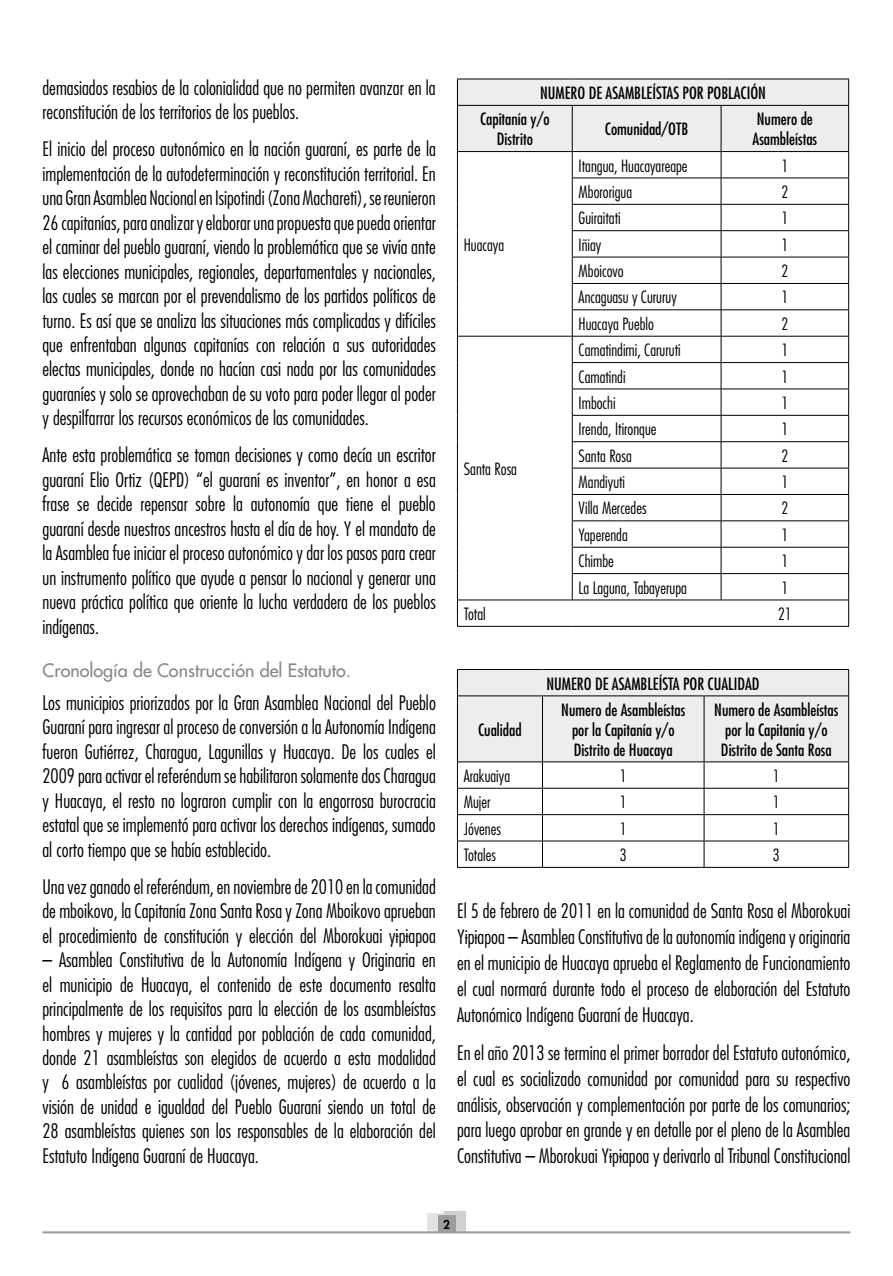
<style>
.page{position:relative;width:893px;height:1276px;background:#fff}
.page>*{position:absolute;margin:0;border:0;box-sizing:border-box;transform-origin:0 0}
.t1{font:300 condensed 19.5px/24.5px "Futura Std";color:#000;text-align:justify}
.t2{font:500 18px "Futura Std";color:#878787}
.t3{font:300 condensed 16.5px "Futura Std";color:#000}
.t4{font:condensed 16.5px/19.8px "Futura Std";color:#000}
.t5{font:800 12px "Futura Std";color:#000}
</style>
<div class="page">
<div style="left:427px;top:1213px;width:19px;height:19px;background:#e3e3e3"></div>
<div style="left:444px;top:1211px;width:22px;height:21px;background:#d0d0d0"></div>
<div style="left:438px;top:1215px;width:17px;height:17px;background:#9d9d9c"></div>
<hr style="left:43px;top:1231px;width:807px;height:2px;background:#9d9d9c">
<svg style="left:457px;top:79px;width:392px;height:547px"></svg>
<hr style="left:457px;top:626px;width:115px;height:1px;background:#000">
<hr style="left:572px;top:626px;width:149px;height:1px;background:#000">
<hr style="left:721px;top:626px;width:128px;height:1px;background:#000">
<svg style="left:457px;top:669px;width:392px;height:198px"></svg>
<hr style="left:457px;top:867px;width:85px;height:1px;background:#000">
<hr style="left:542px;top:867px;width:162px;height:1px;background:#000">
<hr style="left:704px;top:867px;width:145px;height:1px;background:#000">
<p class="t1" style="left:43px;top:75px;width:395px">demasiados resabios de la colonialidad que no permiten avanzar en la reconstitución de los territorios de los pueblos.</p>
<p class="t1" style="left:43px;top:137px;width:395px">El inicio del proceso autonómico en la nación guaraní, es parte de la implementación de la autodeterminación y reconstitución territorial. En una Gran Asamblea Nacional en Isipotindi (Zona Machareti), se reunieron 26 capitanías, para analizar y elaborar una propuesta que pueda orientar el caminar del pueblo guaraní, viendo la problemática que se vivía ante las elecciones municipales, regionales, departamentales y nacionales, las cuales se marcan por el prevendalismo de los partidos políticos de turno. Es así que se analiza las situaciones más complicadas y difíciles que enfrentaban algunas capitanías con relación a sus autoridades electas municipales, donde no hacían casi nada por las comunidades guaraníes y solo se aprovechaban de su voto para poder llegar al poder y despilfarrar los recursos económicos de las comunidades.</p>
<p class="t1" style="left:43px;top:443px;width:395px">Ante esta problemática se toman decisiones y como decía un escritor guaraní Elio Ortiz (QEPD) “el guaraní es inventor”, en honor a esa frase se decide repensar sobre la autonomía que tiene el pueblo guaraní desde nuestros ancestros hasta el día de hoy. Y el mandato de la Asamblea fue iniciar el proceso autonómico y dar los pasos para crear un instrumento político que ayude a pensar lo nacional y generar una nueva práctica política que oriente la lucha verdadera de los pueblos indígenas.</p>
<p class="t2" style="left:43px;top:659px;width:310px">Cronología de Construcción del Estatuto.</p>
<p class="t1" style="left:43px;top:690px;width:395px">Los municipios priorizados por la Gran Asamblea Nacional del Pueblo Guaraní para ingresar al proceso de conversión a la Autonomía Indígena fueron Gutiérrez, Charagua, Lagunillas y Huacaya. De los cuales el 2009 para activar el referéndum se habilitaron solamente dos Charagua y Huacaya, el resto no lograron cumplir con la engorrosa burocracia estatal que se implementó para activar los derechos indígenas, sumado al corto tiempo que se había establecido.</p>
<p class="t1" style="left:43px;top:874px;width:395px">Una vez ganado el referéndum, en noviembre de 2010 en la comunidad de mboikovo, la Capitanía Zona Santa Rosa y Zona Mboikovo aprueban el procedimiento de constitución y elección del Mborokuai yipiapoa</p>
<p class="t1" style="left:43px;top:947px;width:395px">– Asamblea Constitutiva de la Autonomía Indígena y Originaria en el municipio de Huacaya, el contenido de este documento resalta principalmente de los requisitos para la elección de los asambleístas hombres y mujeres y la cantidad por población de cada comunidad, donde 21 asambleístas son elegidos de acuerdo a esta modalidad y 6 asambleístas por cualidad (jóvenes, mujeres) de acuerdo a la visión de unidad e igualdad del Pueblo Guaraní siendo un total de 28 asambleístas quienes son los responsables de la elaboración del Estatuto Indígena Guaraní de Huacaya.</p>
<p class="t4" style="left:480px;top:80px;width:287px;line-height:26.4px;text-indent:60px">NUMERO DE ASAMBLEÍSTAS POR POBLACIÓN<br>Capitanía y/o</p>
<p class="t4" style="left:497px;top:129px;width:38px">Distrito</p>
<p class="t4" style="left:605px;top:119px;width:85px">Comunidad/OTB</p>
<p class="t4" style="left:753px;top:109px;width:66px">Numero de<br>Asambleístas</p>
<p class="t3" style="left:464px;top:235px;width:42px">Huacaya</p>
<p class="t3" style="left:464px;top:459px;width:55px">Santa Rosa</p>
<p class="t3" style="left:579px;top:156px;width:110px">Itangua, Huacayareape</p>
<p class="t3" style="left:781px;top:156px;width:8px">1</p>
<p class="t3" style="left:579px;top:182px;width:55px">Mbororigua</p>
<p class="t3" style="left:781px;top:182px;width:8px">2</p>
<p class="t3" style="left:579px;top:208px;width:44px">Guiraitati</p>
<p class="t3" style="left:781px;top:208px;width:8px">1</p>
<p class="t3" style="left:579px;top:235px;width:24px">Iñiay</p>
<p class="t3" style="left:781px;top:235px;width:8px">1</p>
<p class="t3" style="left:579px;top:261px;width:46px">Mboicovo</p>
<p class="t3" style="left:781px;top:261px;width:8px">2</p>
<p class="t3" style="left:579px;top:287px;width:100px">Ancaguasu y Cururuy</p>
<p class="t3" style="left:781px;top:287px;width:8px">1</p>
<p class="t3" style="left:579px;top:314px;width:77px">Huacaya Pueblo</p>
<p class="t3" style="left:781px;top:314px;width:8px">2</p>
<p class="t3" style="left:579px;top:340px;width:104px">Camatindimi, Caruruti</p>
<p class="t3" style="left:781px;top:340px;width:8px">1</p>
<p class="t3" style="left:579px;top:367px;width:48px">Camatindi</p>
<p class="t3" style="left:781px;top:367px;width:8px">1</p>
<p class="t3" style="left:579px;top:393px;width:38px">Imbochi</p>
<p class="t3" style="left:781px;top:393px;width:8px">1</p>
<p class="t3" style="left:579px;top:419px;width:79px">Irenda, Itironque</p>
<p class="t3" style="left:781px;top:419px;width:8px">1</p>
<p class="t3" style="left:579px;top:446px;width:55px">Santa Rosa</p>
<p class="t3" style="left:781px;top:446px;width:8px">2</p>
<p class="t3" style="left:579px;top:472px;width:48px">Mandiyuti</p>
<p class="t3" style="left:781px;top:472px;width:8px">1</p>
<p class="t3" style="left:579px;top:498px;width:69px">Villa Mercedes</p>
<p class="t3" style="left:781px;top:498px;width:8px">2</p>
<p class="t3" style="left:579px;top:525px;width:51px">Yaperenda</p>
<p class="t3" style="left:781px;top:525px;width:8px">1</p>
<p class="t3" style="left:579px;top:551px;width:37px">Chimbe</p>
<p class="t3" style="left:781px;top:551px;width:8px">1</p>
<p class="t3" style="left:579px;top:578px;width:110px">La Laguna, Tabayerupa</p>
<p class="t3" style="left:781px;top:578px;width:8px">1</p>
<p class="t3" style="left:464px;top:604px;width:23px">Total</p>
<p class="t3" style="left:778px;top:604px;width:15px">21</p>
<p class="t4" style="left:478px;top:719px;width:45px">Cualidad</p>
<p class="t4" style="left:546px;top:673px;width:215px">NUMERO DE ASAMBLEÍSTA POR CUALIDAD</p>
<p class="t4" style="left:561px;top:700px;width:126px;text-align:center">Numero de Asambleístas por la Capitanía y/o<br>Distrito de Huacaya</p>
<p class="t4" style="left:714px;top:700px;width:126px;text-align:center">Numero de Asambleístas por la Capitanía y/o<br>Distrito de Santa Rosa</p>
<p class="t3" style="left:464px;top:766px;width:48px">Arakuaiya</p>
<p class="t3" style="left:620px;top:766px;width:8px">1</p>
<p class="t3" style="left:773px;top:766px;width:8px">1</p>
<p class="t3" style="left:464px;top:792px;width:28px">Mujer</p>
<p class="t3" style="left:620px;top:792px;width:8px">1</p>
<p class="t3" style="left:773px;top:792px;width:8px">1</p>
<p class="t3" style="left:464px;top:819px;width:39px">Jóvenes</p>
<p class="t3" style="left:620px;top:819px;width:8px">1</p>
<p class="t3" style="left:773px;top:819px;width:8px">1</p>
<p class="t3" style="left:464px;top:845px;width:34px">Totales</p>
<p class="t3" style="left:620px;top:845px;width:8px">3</p>
<p class="t3" style="left:773px;top:845px;width:8px">3</p>
<p class="t1" style="left:457px;top:898px;width:395px;line-height:25.8px">El 5 de febrero de 2011 en la comunidad de Santa Rosa el Mborokuai Yipiapoa – Asamblea Constitutiva de la autonomía indígena y originaria en el municipio de Huacaya aprueba el Reglamento de Funcionamiento el cual normará durante todo el proceso de elaboración del Estatuto Autonómico Indígena Guaraní de Huacaya.</p>
<p class="t1" style="left:457px;top:1040px;width:395px;line-height:25.8px">En el año 2013 se termina el primer borrador del Estatuto autonómico, el cual es socializado comunidad por comunidad para su respectivo análisis, observación y complementación por parte de los comunarios; para luego aprobar en grande y en detalle por el pleno de la Asamblea Constitutiva – Mborokuai Yipiapoa y derivarlo al Tribunal Constitucional</p>
<p class="t5" style="left:443px;top:1216px;width:8px">2</p>
</div>
